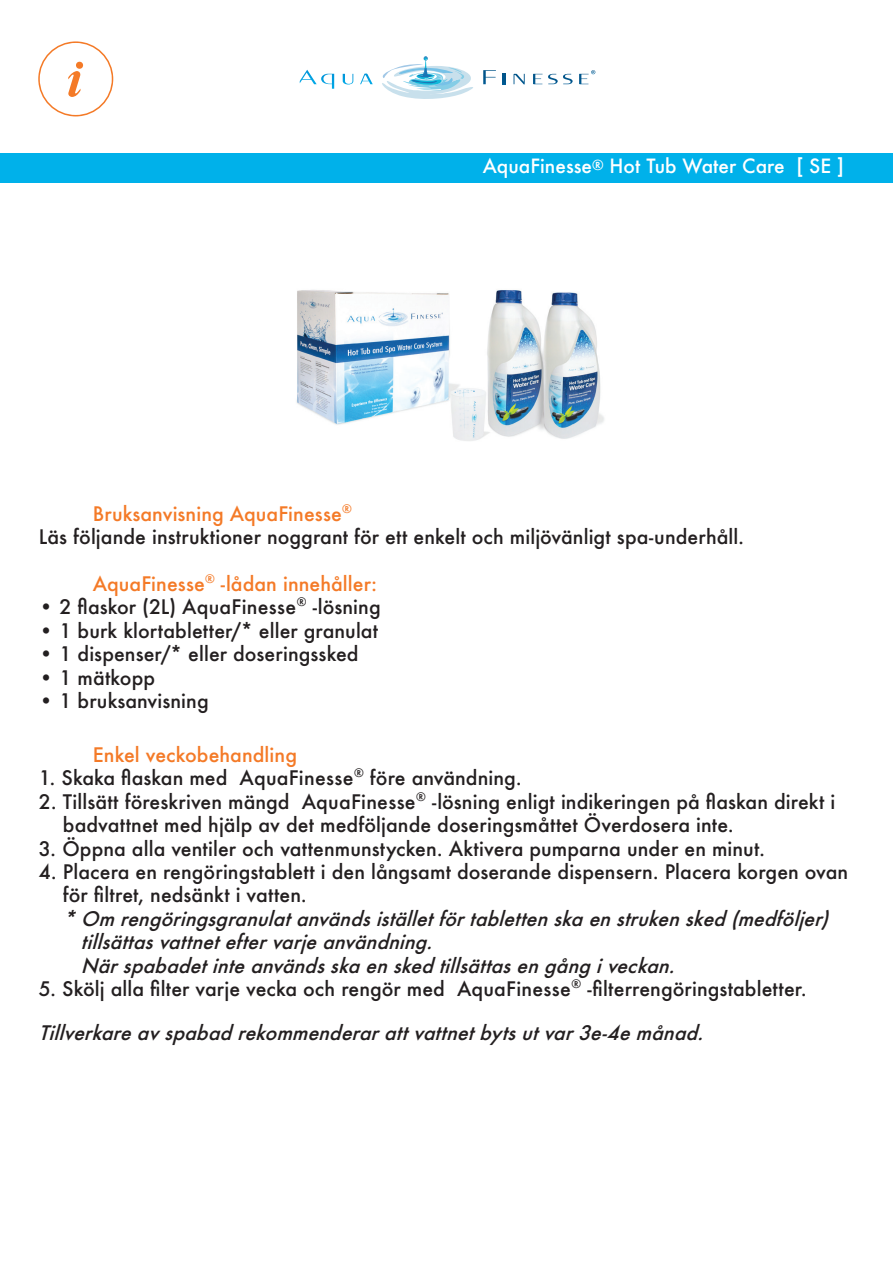
<style>
.page{position:relative;width:893px;height:1263px;background:#fff}
.page>*{position:absolute;margin:0;border:0;box-sizing:border-box;transform-origin:0 0}
.t1{font:500 19.5px/23.4px "Futura";letter-spacing:.005em;color:#231f20}
.t2{font:italic 500 19.5px/23.4px "Futura";color:#231f20}
.t3{font:500 19.5px "Futura";letter-spacing:.005em;color:#f47a27}
.t4{font:500 19.2px "Futura";color:#fff}
.s1{font-size:13.5px}
.s2{color:#f47a27}
</style>
<div class="page">
<div style="left:0;top:153px;width:893px;height:29px;background:#00b1ea"></div>
<svg style="left:300px;top:70px;width:34px;height:19px"></svg>
<svg style="left:343px;top:74px;width:10px;height:10px"></svg>
<svg style="left:503px;top:74px;width:2px;height:10px"></svg>
<svg style="left:514px;top:74px;width:11px;height:10px"></svg>
<svg style="left:533px;top:74px;width:40px;height:11px"></svg>
<svg style="left:360px;top:56px;width:136px;height:43px"></svg>
<svg style="left:579px;top:70px;width:16px;height:15px"></svg>
<svg style="left:38px;top:41px;width:75px;height:75px"></svg>
<img style="left:296px;top:290px;width:308px;height:151px">
<p class="t4" style="left:483px;top:152px;width:363px">AquaFinesse<span class="s1">®</span> Hot Tub Water Care [ SE ]</p>
<p class="t1" style="left:39px;top:501px;width:707px;text-indent:54px"><span class="s2">Bruksanvisning AquaFinesse</span><sup>®<br></sup>Läs följande instruktioner noggrant för ett enkelt och miljövänligt spa-underhåll.</p>
<p class="t3" style="left:93px;top:570px;width:286px">AquaFinesse<sup>®</sup> -lådan innehåller:</p>
<p class="t1" style="left:39px;top:595px;width:343px">• 2 flaskor (2L) AquaFinesse<sup>®</sup> -lösning</p>
<p class="t1" style="left:39px;top:618px;width:341px">• 1 burk klortabletter/* eller granulat</p>
<p class="t1" style="left:39px;top:642px;width:321px">• 1 dispenser/* eller doseringssked</p>
<p class="t1" style="left:39px;top:665px;width:118px">• 1 mätkopp</p>
<p class="t1" style="left:39px;top:689px;width:171px">• 1 bruksanvisning</p>
<p class="t3" style="left:93px;top:741px;width:206px">Enkel veckobehandling</p>
<p class="t1" style="left:39px;top:766px;width:484px">1. Skaka flaskan med AquaFinesse<sup>®</sup> före användning.</p>
<p class="t1" style="left:63px;top:789px;width:774px;text-indent:-24px">2. Tillsätt föreskriven mängd AquaFinesse<sup>®</sup> -lösning enligt indikeringen på flaskan direkt i badvattnet med hjälp av det medföljande doseringsmåttet Överdosera inte.</p>
<p class="t1" style="left:39px;top:836px;width:728px">3. Öppna alla ventiler och vattenmunstycken. Aktivera pumparna under en minut.</p>
<p class="t1" style="left:63px;top:860px;width:787px;text-indent:-24px">4. Placera en rengöringstablett i den långsamt doserande dispensern. Placera korgen ovan för filtret, nedsänkt i vatten.</p>
<p class="t2" style="left:81px;top:906px;width:756px;text-indent:-18px">*Om rengöringsgranulatanvändsiställetförtablettenskaenstrukensked(medföljer) tillsättasvattneteftervarjeanvändning.<br>Närspabadetinteanvändsskaenskedtillsättasengångiveckan.</p>
<p class="t1" style="left:39px;top:977px;width:769px">5. Skölj alla filter varje vecka och rengör med AquaFinesse<sup>®</sup> -filterrengöringstabletter.</p>
<p class="t2" style="left:39px;top:1021px;width:673px">Tillverkareavspabadrekommenderarattvattnetbytsutvar3e-4emånad.</p>
</div>
